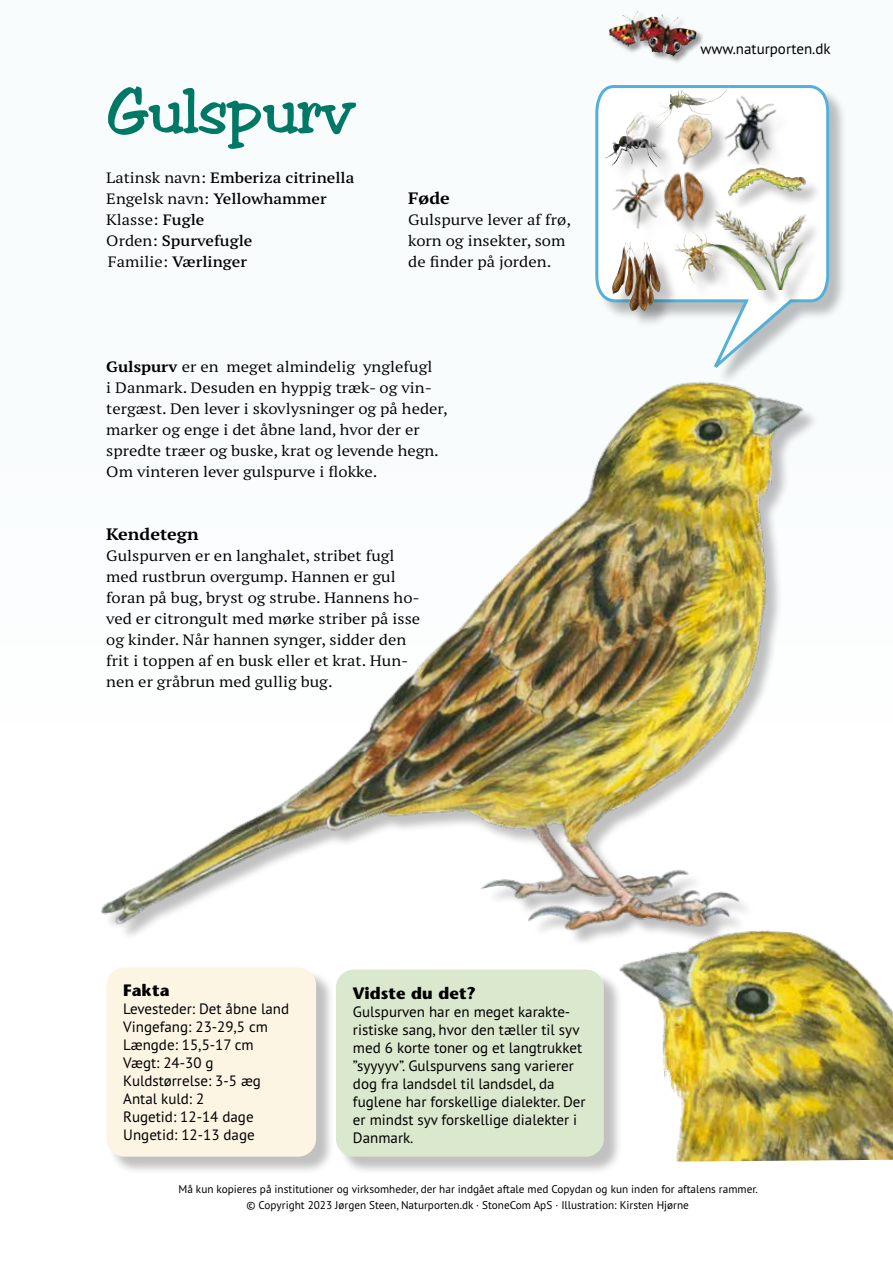
<style>
.page{position:relative;width:893px;height:1263px;background:#f8fcfd}
.page>*{position:absolute;margin:0;border:0;box-sizing:border-box;transform-origin:0 0}
.t1{font:60px "Toledo";color:#007866}
.t2{font:700 16.5px "Stone Sans";color:#000}
.t3{font:700 expanded 16.5px "PT Serif Pro";color:#000}
.t4{font:expanded 15px/21px "PT Serif Pro";color:#000}
.t5{font:15px/18px "PT Sans Pro";color:#000}
.t6{font:600 expanded 15px/21px "PT Serif Pro";color:#000}
.t7{font:11.25px/16.5px "PT Sans Pro";color:#000;text-align:center}
.s1{font-weight:400}
.s2{font-weight:700}
</style>
<div class="page">
<div style="left:609px;top:11px;width:96px;height:54px;background:#000;opacity:.4"></div>
<img style="left:609px;top:11px;width:58px;height:42px">
<div style="left:109px;top:970px;width:226px;height:205px;background:#000;opacity:.25"></div>
<div style="left:106px;top:967px;width:210px;height:190px;background:#fcf5e4;border-radius:18px"></div>
<div style="left:338px;top:972px;width:285px;height:203px;background:#000;opacity:.25"></div>
<div style="left:336px;top:969px;width:268px;height:188px;background:#dae8ce;border-radius:18px"></div>
<img style="left:101px;top:385px;width:712px;height:557px">
<div style="left:598px;top:87px;width:250px;height:298px;background:#000;opacity:.25"></div>
<svg style="left:595px;top:85px;width:236px;height:293px"></svg>
<svg style="left:722px;top:87px;width:6px;height:7px"></svg>
<div style="left:608px;top:115px;width:71px;height:70px;background:#000;opacity:.25"></div>
<img style="left:628px;top:112px;width:12px;height:15px">
<div style="left:617px;top:173px;width:65px;height:73px;background:#fff"></div>
<img style="left:604px;top:160px;width:63px;height:76px">
<div style="left:681px;top:118px;width:49px;height:64px;background:#fff"></div>
<img style="left:667px;top:109px;width:52px;height:60px">
<div style="left:668px;top:176px;width:54px;height:63px;background:#000;opacity:.25"></div>
<img style="left:661px;top:169px;width:47px;height:55px">
<div style="left:679px;top:214px;width:144px;height:94px;background:#000;opacity:.25"></div>
<img style="left:670px;top:208px;width:139px;height:81px">
<div style="left:679px;top:235px;width:55px;height:66px;background:#000;opacity:.25"></div>
<svg style="left:693px;top:231px;width:3px;height:4px"></svg>
<div style="left:615px;top:245px;width:64px;height:84px;background:#000;opacity:.25"></div>
<img style="left:639px;top:242px;width:9px;height:25px">
<div style="left:729px;top:100px;width:64px;height:81px;background:#fff"></div>
<img style="left:719px;top:94px;width:64px;height:71px">
<div style="left:731px;top:171px;width:92px;height:42px;background:#000;opacity:.25"></div>
<img style="left:725px;top:165px;width:84px;height:32px">
<img style="left:605px;top:902px;width:288px;height:260px">
<h1 class="t1" style="left:106px;top:74px;width:250px">Gulspurv</h1>
<p class="t6" style="left:106px;top:166px;width:250px"><span class="s1">Latinsk navn:</span> Emberiza citrinella<br><span class="s1">Engelsk navn:</span> Yellowhammer<br><span class="s1">Klasse:</span> Fugle<br><span class="s1">Orden:</span> Spurvefugle<br><span class="s1">Familie:</span> Værlinger</p>
<p class="t3" style="left:408px;top:187px;width:43px">Føde</p>
<p class="t4" style="left:408px;top:208px;width:164px">Gulspurve lever af frø, korn og insekter, som de finder på jorden.</p>
<p class="t4" style="left:106px;top:355px;width:343px"><span class="s2">Gulspurv</span> er en meget almindelig ynglefugl<br>i Danmark. Desuden en hyppig træk- og vin&shy;tergæst. Den lever i skovlysninger og på heder, marker og enge i det åbne land, hvor der er spredte træer og buske, krat og levende hegn.<br>Om vinteren lever gulspurve i flokke.</p>
<p class="t3" style="left:106px;top:523px;width:94px">Kendetegn</p>
<p class="t4" style="left:106px;top:544px;width:315px">Gulspurven er en langhalet, stribet fugl med rustbrun overgump. Hannen er gul foran på bug, bryst og strube. Hannens ho&shy;ved er citrongult med mørke striber på isse og kinder. Når hannen synger, sidder den frit i toppen af en busk eller et krat. Hun&shy;nen er gråbrun med gullig bug.</p>
<p class="t5" style="left:701px;top:39px;width:132px">www.naturporten.dk</p>
<p class="t2" style="left:123px;top:981px;width:48px">Fakta</p>
<p class="t5" style="left:123px;top:1000px;width:167px">Levesteder: Det åbne land<br>Vingefang: 23-29,5 cm<br>Længde: 15,5-17 cm<br>Vægt: 24-30 g<br>Kuldstørrelse: 3-5 æg<br>Antal kuld: 2<br>Rugetid: 12-14 dage<br>Ungetid: 12-13 dage</p>
<p class="t2" style="left:353px;top:983px;width:125px">Vidste du det?</p>
<p class="t5" style="left:353px;top:1002px;width:234px">Gulspurven har en meget karakte&shy;ristiske sang, hvor den tæller til syv med 6 korte toner og et langtrukket ”syyyyv”. Gulspurvens sang varierer dog fra landsdel til landsdel, da fuglene har forskellige dialekter. Der er mindst syv forskellige dialekter i<br>Danmark.</p>
<p class="t7" style="left:178px;top:1180px;width:581px">Må kun kopieres på institutioner og virksomheder, der har indgået aftale med Copydan og kun inden for aftalens rammer. © Copyright 2023 Jørgen Steen, Naturporten.dk · StoneCom ApS · Illustration: Kirsten Hjørne</p>
</div>
